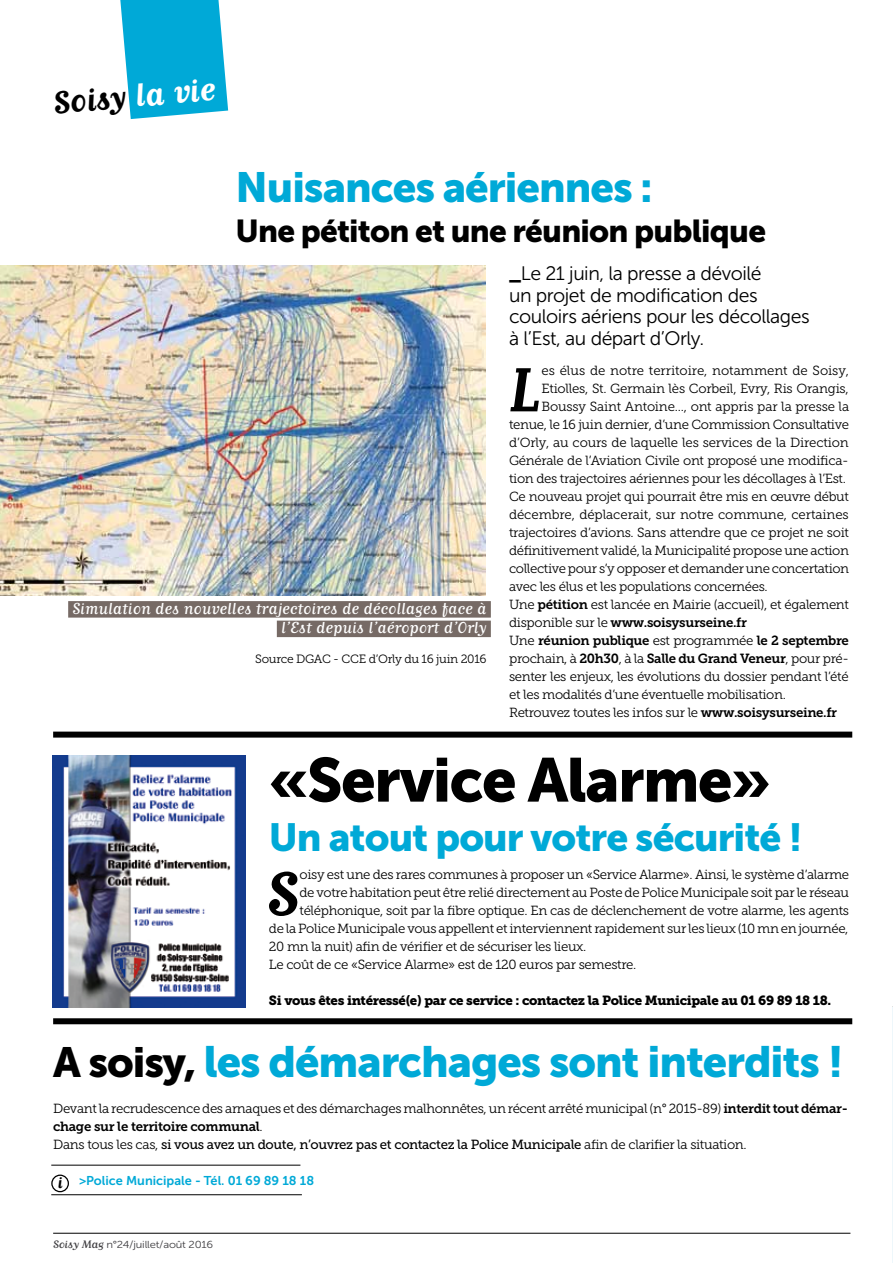
<style>
.page{position:relative;width:893px;height:1263px;background:#fff}
.page>*{position:absolute;margin:0;border:0;box-sizing:border-box;transform-origin:0 0}
.t1{font:700 73.05px "Matrix Script";color:#000}
.t2{font:61.5px "Museo Sans 900";letter-spacing:-.025em;color:#000}
.t3{font:43.5px "Museo Sans 900";letter-spacing:-.025em;color:#00a9d7}
.t4{font:42px "Museo Sans 900";letter-spacing:-.025em;color:#00a9d7}
.t5{font:39px "Museo Sans 900";letter-spacing:-.025em;color:#00a9d7}
.t6{font:700 37.5px "Matrix Script";color:#000}
.t7{font:31.5px "Museo Sans 900";letter-spacing:-.025em;color:#000}
.t8{font:19.5px/21.8px "Museo Sans 300";letter-spacing:-.025em;color:#000}
.t9{font:18.75px/19.5px "Matrix Script";color:#fff;text-align:right}
.t10{font:13.2px/18px "Museo Slab 300";letter-spacing:-.025em;color:#000}
.t11{font:13.2px/18px "Museo Slab 700";letter-spacing:-.025em;color:#000}
.t12{font:13.2px "Museo Slab 500";letter-spacing:-.025em;color:#000}
.t13{font:13.2px "Museo Slab 900";letter-spacing:-.025em;color:#000}
.t14{font:13.2px "Museo Slab 300";letter-spacing:-.005em;color:#000}
.t15{font:13.2px "Museo Slab 300";color:#000}
.t16{font:12.75px "Museo Sans 700";color:#00a9d7}
.t17{font:12px "Museo Slab 300";letter-spacing:-.025em;color:#000}
.t18{font:10.2px "Museo Sans 300";letter-spacing:-.02em;color:#3e3d40;scale:1.11 1}
.s1{color:#fff}
.s2{font-family:"Museo Sans 900"}
.s3{font-family:"Museo Slab 700"}
.s4{font-family:"Museo Slab 300"}
.s5{font-size:42px;color:#000}
.s6{font-family:"Matrix Script";font-weight:700;font-size:18.45px;color:#000}
.s7{font-family:"Matrix Script";font-size:12.6px}
</style>
<div class="page">
<img style="left:0;top:265px;width:486px;height:330px">
<div style="left:68px;top:601px;width:423px;height:17px;background:#766a65"></div>
<div style="left:277px;top:621px;width:214px;height:16px;background:#766a65"></div>
<hr style="left:892px;top:1008px;width:1px;height:255px;background:#eef7fb">
<img style="left:52px;top:755px;width:194px;height:253px">
<hr style="left:51px;top:1165px;width:249px;height:1px;background:#000">
<hr style="left:51px;top:1194px;width:251px;height:1px;background:#000">
<div style="left:51px;top:1174px;width:18px;height:18px;border:1px solid #000;border-radius:50%"></div>
<div style="left:53px;top:732px;width:799px;height:6px;background:#000"></div>
<div style="left:53px;top:1018px;width:799px;height:6px;background:#000"></div>
<hr style="left:53px;top:1233px;width:797px;height:1px;background:#000">
<svg style="left:120px;top:0;width:108px;height:119px;background:#1fb3db"></svg>
<h3 class="t6" style="left:52px;top:84px;width:164px;rotate:-5deg">Soisy <span class="s1">la vie</span></h3>
<h3 class="t4" style="left:236px;top:163px;width:419px">Nuisances aériennes :</h3>
<h3 class="t7" style="left:236px;top:213px;width:532px">Une pétiton et une réunion publique</h3>
<h3 class="t9" style="left:72px;top:598px;width:416px">Simulation des nouvelles trajectoires de décollages face à l’Est depuis l’aéroport d’Orly</h3>
<p class="t17" style="left:255px;top:653px;width:233px">Source DGAC - CCE d’Orly du 16 juin 2016</p>
<h3 class="t8" style="left:509px;top:262px;width:302px"><span class="s2">_</span>Le 21 juin, la presse a dévoilé<br>un projet de modification des couloirs aériens pour les décollages à l’Est, au départ d’Orly.</h3>
<h1 class="t1" style="left:509px;top:353px;width:33px">L</h1>
<p class="t15" style="left:541px;top:364px;width:309px">es élus de notre territoire, notamment de Soisy,</p>
<p class="t10" style="left:541px;top:380px;width:309px">Etiolles, St. Germain lès Corbeil, Evry, Ris Orangis,</p>
<p class="t10" style="left:541px;top:398px;width:309px">Boussy Saint Antoine..., ont appris par la presse la</p>
<p class="t10" style="left:509px;top:416px;width:341px">tenue, le 16 juin dernier, d’une Commission Consultative</p>
<p class="t10" style="left:509px;top:434px;width:341px">d’Orly, au cours de laquelle les services de la Direction</p>
<p class="t10" style="left:509px;top:452px;width:341px">Générale de l’Aviation Civile ont proposé une modifica-</p>
<p class="t10" style="left:509px;top:470px;width:338px">tion des trajectoires aériennes pour les décollages à l’Est.</p>
<p class="t10" style="left:509px;top:488px;width:341px">Ce nouveau projet qui pourrait être mis en œuvre début</p>
<p class="t14" style="left:509px;top:508px;width:341px">décembre, déplacerait, sur notre commune, certaines</p>
<p class="t10" style="left:509px;top:524px;width:341px">trajectoires d’avions. Sans attendre que ce projet ne soit</p>
<p class="t10" style="left:509px;top:542px;width:341px">définitivement validé, la Municipalité propose une action</p>
<p class="t10" style="left:509px;top:560px;width:341px">collective pour s’y opposer et demander une concertation</p>
<p class="t10" style="left:509px;top:578px;width:260px">avec les élus et les populations concernées.</p>
<p class="t10" style="left:509px;top:596px;width:341px">Une <span class="s3">pétition</span> est lancée en Mairie (accueil), et également</p>
<p class="t11" style="left:509px;top:614px;width:341px"><span class="s4">disponible sur le</span> www.soisysurseine.fr<br><span class="s4">Une</span> réunion publique <span class="s4">est programmée</span> le 2 septembre</p>
<p class="t10" style="left:509px;top:650px;width:341px">prochain, à <span class="s3">20h30</span>, à la <span class="s3">Salle du Grand Veneur</span>, pour pré&shy;senter les enjeux, les évolutions du dossier pendant l’été et les modalités d’une éventuelle mobilisation.<br>Retrouvez toutes les infos sur le <span class="s3">www.soisysurseine.fr</span></p>
<h2 class="t2" style="left:269px;top:745px;width:503px">«Service Alarme»</h2>
<h3 class="t5" style="left:269px;top:815px;width:535px">Un atout pour votre sécurité !</h3>
<h1 class="t1" style="left:267px;top:857px;width:34px">S</h1>
<p class="t10" style="left:300px;top:866px;width:551px">oisy est une des rares communes à proposer un «Service Alarme». Ainsi, le système d’alarme</p>
<p class="t10" style="left:300px;top:884px;width:551px">de votre habitation peut être relié directement au Poste de Police Municipale soit par le réseau</p>
<p class="t10" style="left:300px;top:902px;width:551px">téléphonique, soit par la fibre optique. En cas de déclenchement de votre alarme, les agents</p>
<p class="t10" style="left:269px;top:920px;width:581px">de la Police Municipale vous appellent et interviennent rapidement sur les lieux (10 mn en journée,</p>
<p class="t10" style="left:269px;top:938px;width:319px">20 mn la nuit) afin de vérifier et de sécuriser les lieux.</p>
<p class="t10" style="left:269px;top:956px;width:369px">Le coût de ce «Service Alarme» est de 120 euros par semestre.</p>
<p class="t13" style="left:269px;top:993px;width:564px">Si vous êtes intéressé(e) par ce service : contactez la Police Municipale au 01 69 89 18 18.</p>
<h3 class="t3" style="left:53px;top:1037px;width:792px"><span class="s5">A soisy,</span> les démarchages sont interdits !</h3>
<p class="t10" style="left:53px;top:1100px;width:796px">Devant la recrudescence des arnaques et des démarchages malhonnêtes, un récent arrêté municipal (n° 2015-89) <span class="s3">interdit tout démar-</span></p>
<p class="t11" style="left:53px;top:1118px;width:211px">chage sur le territoire communal<span class="s4">.</span></p>
<p class="t12" style="left:53px;top:1137px;width:695px"><span class="s4">Dans tous les cas,</span> si vous avez un doute, n’ouvrez pas et contactez la Police Municipale <span class="s4">afin de clarifier la situation.</span></p>
<p class="t16" style="left:58px;top:1174px;width:258px"><span class="s6">i</span> &gt;Police Municipale - Tél. 01 69 89 18 18</p>
<p class="t18" style="left:53px;top:1239px;width:146px"><span class="s7">Soisy Mag</span> n°24/juillet/août 2016</p>
</div>
